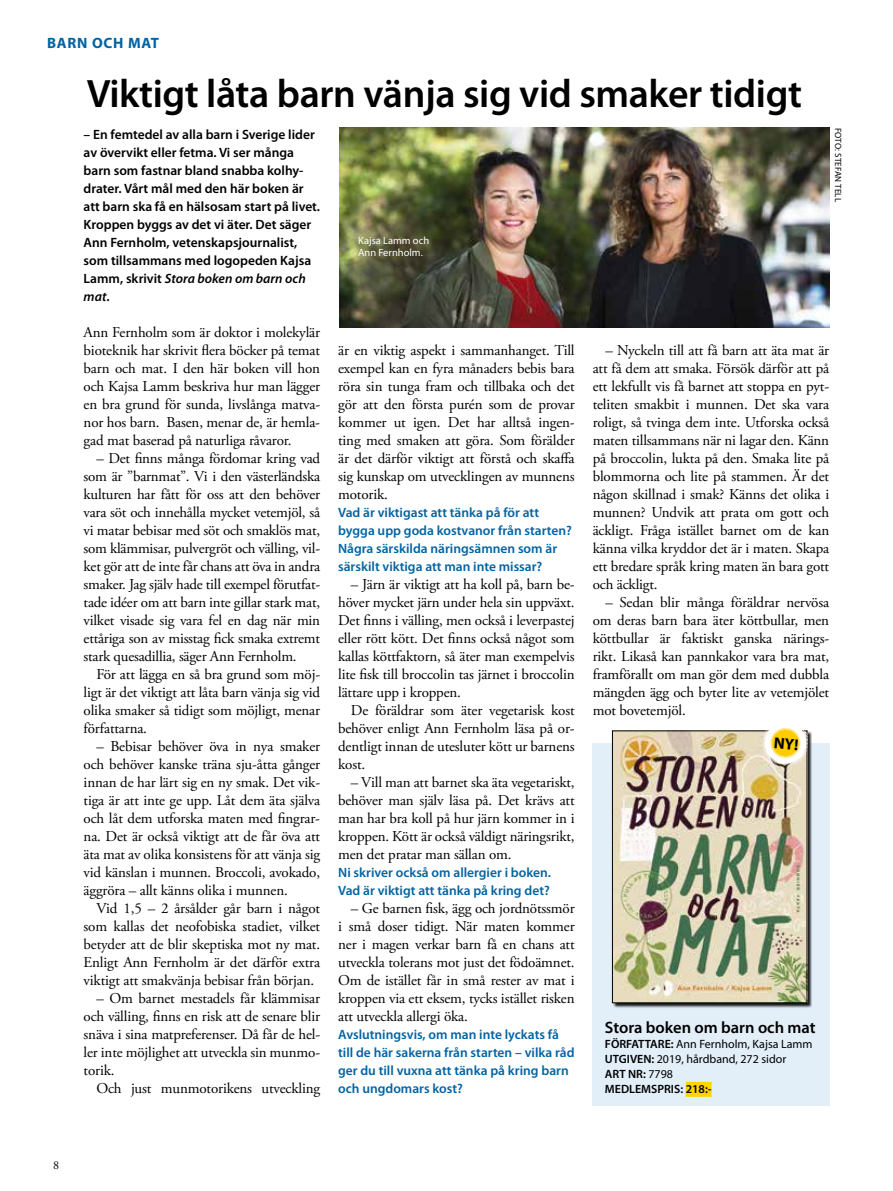
<style>
.page{position:relative;width:893px;height:1191px;background:#fff}
.page>*{position:absolute;margin:0;border:0;box-sizing:border-box;transform-origin:0 0}
.t1{font:600 39.75px "Myriad Pro";letter-spacing:-.01em;color:#000}
.t2{font:600 16.5px "Myriad Pro";color:#000}
.t3{font:15px/18px "Adobe Garamond Pro";letter-spacing:-.01em;color:#000;text-align:justify}
.t4{font:700 15px "Myriad Pro";letter-spacing:.05em;color:#0063a3}
.t5{font:600 13.5px/18px "Myriad Pro";color:#0063a3}
.t6{font:600 13.5px/18px "Myriad Pro";color:#000}
.t7{font:12px/15px "Myriad Pro";color:#000}
.t8{font:12px "Adobe Garamond Pro";color:#000}
.t9{font:10.5px/12px "Myriad Pro";color:#fff}
.t10{font:9px "Myriad Pro";letter-spacing:.02em;color:#000}
.s1{font-style:italic}
.s2{font-weight:600}
</style>
<div class="page">
<img style="left:339px;top:128px;width:490px;height:199px">
<div style="left:592px;top:743px;width:237px;height:363px;background:#e2eef8"></div>
<div style="left:686px;top:1081px;width:26px;height:15px;background:#ffd500"></div>
<div style="left:613px;top:731px;width:199px;height:277px;background:#000;opacity:.9"></div>
<img style="left:614px;top:732px;width:191px;height:269px">
<div style="left:612px;top:730px;width:195px;height:273px;border:1px solid #000"></div>
<svg style="left:762px;top:727px;width:47px;height:39px"></svg>
<p class="t4" style="left:47px;top:33px;width:113px">BARN OCH MAT</p>
<h1 class="t1" style="left:87px;top:69px;width:717px">Viktigt låta barn vänja sig vid smaker tidigt</h1>
<p class="t6" style="left:84px;top:125px;width:238px">– En femtedel av alla barn i Sverige lider av övervikt eller fetma. Vi ser många barn som fastnar bland snabba kolhy&shy;drater. Vårt mål med den här boken är att barn ska få en hälsosam start på livet.<br>Kroppen byggs av det vi äter. Det säger Ann Fernholm, vetenskapsjournalist, som tillsammans med logopeden Kajsa Lamm, skrivit <span class="s1">Stora boken om barn och mat</span>.</p>
<p class="t3" style="left:84px;top:324px;width:238px">Ann Fernholm som är doktor i molekylär bioteknik har skrivit flera böcker på temat barn och mat. I den här boken vill hon och Kajsa Lamm beskriva hur man lägger en bra grund för sunda, livslånga matva&shy;nor hos barn. Basen, menar de, är hemla&shy;gad mat baserad på naturliga råvaror.</p>
<p class="t3" style="left:84px;top:450px;width:238px;text-indent:13px">– Det finns många fördomar kring vad som är ”barnmat”. Vi i den västerländska kulturen har fått för oss att den behöver vara söt och innehålla mycket vetemjöl, så vi matar bebisar med söt och smaklös mat, som klämmisar, pulvergröt och välling, vil&shy;ket gör att de inte får chans att öva in andra smaker. Jag själv hade till exempel förutfat&shy;tade idéer om att barn inte gillar stark mat, vilket visade sig vara fel en dag när min ettåriga son av misstag fick smaka extremt stark quesadillia, säger Ann Fernholm.</p>
<p class="t3" style="left:84px;top:666px;width:238px;text-indent:13px">För att lägga en så bra grund som möj&shy;ligt är det viktigt att låta barn vänja sig vid olika smaker så tidigt som möjligt, menar författarna.</p>
<p class="t3" style="left:84px;top:738px;width:238px;text-indent:13px">– Bebisar behöver öva in nya smaker och behöver kanske träna sju-åtta gånger innan de har lärt sig en ny smak. Det vik&shy;tiga är att inte ge upp. Låt dem äta själva och låt dem utforska maten med fingrar&shy;na. Det är också viktigt att de får öva att äta mat av olika konsistens för att vänja sig vid känslan i munnen. Broccoli, avokado, äggröra – allt känns olika i munnen.</p>
<p class="t3" style="left:84px;top:900px;width:238px;text-indent:13px">Vid 1,5 – 2 årsålder går barn i något som kallas det neofobiska stadiet, vilket betyder att de blir skeptiska mot ny mat.<br>Enligt Ann Fernholm är det därför extra viktigt att smakvänja bebisar från början.</p>
<p class="t3" style="left:84px;top:990px;width:238px;text-indent:13px">– Om barnet mestadels får klämmisar och välling, finns en risk att de senare blir snäva i sina matpreferenser. Då får de hel&shy;ler inte möjlighet att utveckla sin munmo&shy;torik.</p>
<p class="t3" style="left:96px;top:1080px;width:225px">Och just munmotorikens utveckling</p>
<p class="t9" style="left:358px;top:234px;width:72px">Kajsa Lamm och<br>Ann Fernholm.</p>
<p class="t3" style="left:338px;top:342px;width:238px">är en viktig aspekt i sammanhanget. Till exempel kan en fyra månaders bebis bara röra sin tunga fram och tillbaka och det gör att den första purén som de provar kommer ut igen. Det har alltså ingen&shy;ting med smaken att göra. Som förälder är det därför viktigt att förstå och skaffa sig kunskap om utvecklingen av munnens motorik.</p>
<p class="t5" style="left:338px;top:503px;width:235px">Vad är viktigast att tänka på för att bygga upp goda kostvanor från starten?<br>Några särskilda näringsämnen som är särskilt viktiga att man inte missar?</p>
<p class="t3" style="left:338px;top:576px;width:238px;text-indent:13px">– Järn är viktigt att ha koll på, barn be&shy;höver mycket järn under hela sin uppväxt.<br>Det finns i välling, men också i leverpastej eller rött kött. Det finns också något som kallas köttfaktorn, så äter man exempelvis lite fisk till broccolin tas järnet i broccolin lättare upp i kroppen.</p>
<p class="t3" style="left:338px;top:702px;width:238px;text-indent:13px">De föräldrar som äter vegetarisk kost behöver enligt Ann Fernholm läsa på or&shy;dentligt innan de utesluter kött ur barnens kost.</p>
<p class="t3" style="left:338px;top:774px;width:238px;text-indent:13px">– Vill man att barnet ska äta vegetariskt, behöver man själv läsa på. Det krävs att man har bra koll på hur järn kommer in i kroppen. Kött är också väldigt näringsrikt, men det pratar man sällan om.</p>
<p class="t5" style="left:338px;top:863px;width:214px">Ni skriver också om allergier i boken.<br>Vad är viktigt att tänka på kring det?</p>
<p class="t3" style="left:338px;top:900px;width:238px;text-indent:13px">– Ge barnen fisk, ägg och jordnötssmör i små doser tidigt. När maten kommer ner i magen verkar barn få en chans att utveckla tolerans mot just det födoämnet.<br>Om de istället får in små rester av mat i kroppen via ett eksem, tycks istället risken att utveckla allergi öka.</p>
<p class="t5" style="left:338px;top:1025px;width:238px">Avslutningsvis, om man inte lyckats få till de här sakerna från starten – vilka råd ger du till vuxna att tänka på kring barn och ungdomars kost?</p>
<p class="t10" style="left:844px;top:128px;width:76px;rotate:90deg">FOTO: STEFAN TELL</p>
<p class="t3" style="left:593px;top:342px;width:238px;text-indent:13px">– Nyckeln till att få barn att äta mat är att få dem att smaka. Försök därför att på ett lekfullt vis få barnet att stoppa en pyt&shy;teliten smakbit i munnen. Det ska vara roligt, så tvinga dem inte. Utforska också maten tillsammans när ni lagar den. Känn på broccolin, lukta på den. Smaka lite på blommorna och lite på stammen. Är det någon skillnad i smak? Känns det olika i munnen? Undvik att prata om gott och äckligt. Fråga istället barnet om de kan känna vilka kryddor det är i maten. Skapa ett bredare språk kring maten än bara gott och äckligt.</p>
<p class="t3" style="left:593px;top:594px;width:238px;text-indent:13px">– Sedan blir många föräldrar nervösa om deras barn bara äter köttbullar, men köttbullar är faktiskt ganska närings&shy;rikt. Likaså kan pannkakor vara bra mat, framförallt om man gör dem med dubbla mängden ägg och byter lite av vetemjölet mot bovetemjöl.</p>
<p class="t2" style="left:605px;top:1017px;width:212px">Stora boken om barn och mat</p>
<p class="t7" style="left:605px;top:1036px;width:209px"><span class="s2">FÖRFATTARE:</span> Ann Fernholm, Kajsa Lamm<br><span class="s2">UTGIVEN:</span> 2019, hårdband, 272 sidor<br><span class="s2">ART NR:</span> 7798<br><span class="s2">MEDLEMSPRIS: 218:-</span></p>
<p class="t8" style="left:53px;top:1157px;width:7px">8</p>
</div>
